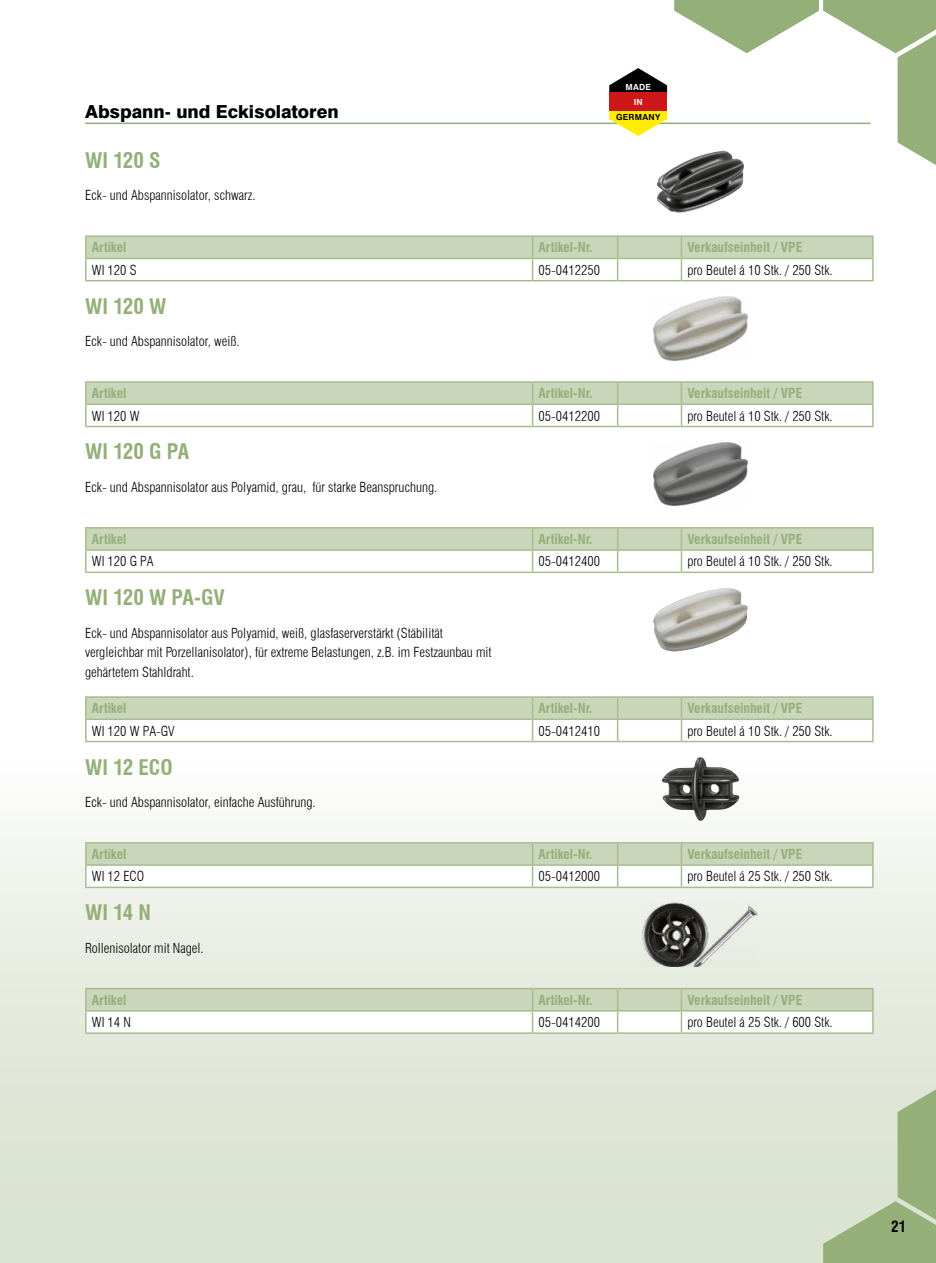
<style>
.page{position:relative;width:936px;height:1263px;background:#fff}
.page>*{position:absolute;margin:0;border:0;box-sizing:border-box;transform-origin:0 0}
.t1{font:700 condensed 21px "Swiss 721 BT";color:#95af79}
.t2{font:800 18px "Swiss 721 BT";color:#000}
.t3{font:700 condensed 15px "Swiss 721 BT";color:#000}
.t4{font:300 condensed 13.5px/19.5px "Swiss 721 BT";color:#000}
.t5{font:700 condensed 13.5px "Swiss 721 BT";color:#95af79}
.t6{font:700 8.4px "Swiss 721 BT";letter-spacing:.03em;color:#000}
.t7{font:700 8.4px/15px "Swiss 721 BT";letter-spacing:.03em;color:#fff;text-align:center}
</style>
<div class="page">
<hr style="left:85px;top:123px;width:785px;height:1px;background:#95af79">
<div style="left:0;top:765px;width:935px;height:498px;background:linear-gradient(to bottom,#f9faf7,#d5deca)"></div>
<hr style="left:85px;top:237px;width:2px;height:21px;background:#a7bc8f">
<hr style="left:85px;top:235px;width:447px;height:2px;background:#a7bc8f">
<hr style="left:85px;top:258px;width:447px;height:1px;background:#a7bc8f">
<hr style="left:532px;top:235px;width:85px;height:2px;background:#a7bc8f">
<hr style="left:617px;top:235px;width:64px;height:2px;background:#a7bc8f">
<hr style="left:681px;top:235px;width:192px;height:2px;background:#a7bc8f">
<hr style="left:85px;top:259px;width:2px;height:21px;background:#a7bc8f">
<hr style="left:85px;top:280px;width:447px;height:1px;background:#a7bc8f">
<svg style="left:86px;top:236px;width:787px;height:45px"></svg>
<hr style="left:681px;top:280px;width:192px;height:1px;background:#a7bc8f">
<img style="left:657px;top:167px;width:65px;height:46px">
<hr style="left:85px;top:383px;width:2px;height:20px;background:#a7bc8f">
<hr style="left:85px;top:381px;width:447px;height:2px;background:#a7bc8f">
<hr style="left:85px;top:403px;width:447px;height:2px;background:#a7bc8f">
<hr style="left:532px;top:381px;width:85px;height:2px;background:#a7bc8f">
<hr style="left:617px;top:381px;width:64px;height:2px;background:#a7bc8f">
<hr style="left:681px;top:381px;width:192px;height:2px;background:#a7bc8f">
<hr style="left:85px;top:405px;width:2px;height:21px;background:#a7bc8f">
<hr style="left:85px;top:426px;width:447px;height:1px;background:#a7bc8f">
<hr style="left:532px;top:426px;width:85px;height:1px;background:#a7bc8f">
<hr style="left:617px;top:426px;width:64px;height:1px;background:#a7bc8f">
<svg style="left:86px;top:382px;width:787px;height:44px"></svg>
<hr style="left:681px;top:426px;width:192px;height:1px;background:#a7bc8f">
<img style="left:653px;top:296px;width:94px;height:64px">
<hr style="left:85px;top:528px;width:2px;height:21px;background:#a7bc8f">
<hr style="left:85px;top:527px;width:447px;height:1px;background:#a7bc8f">
<hr style="left:85px;top:549px;width:447px;height:2px;background:#a7bc8f">
<hr style="left:532px;top:527px;width:85px;height:1px;background:#a7bc8f">
<hr style="left:617px;top:527px;width:64px;height:1px;background:#a7bc8f">
<hr style="left:681px;top:527px;width:192px;height:1px;background:#a7bc8f">
<hr style="left:85px;top:551px;width:2px;height:20px;background:#a7bc8f">
<hr style="left:85px;top:571px;width:447px;height:2px;background:#a7bc8f">
<hr style="left:532px;top:571px;width:85px;height:2px;background:#a7bc8f">
<hr style="left:617px;top:571px;width:64px;height:2px;background:#a7bc8f">
<svg style="left:86px;top:528px;width:787px;height:44px"></svg>
<hr style="left:681px;top:571px;width:192px;height:2px;background:#a7bc8f">
<img style="left:653px;top:442px;width:94px;height:64px">
<hr style="left:85px;top:698px;width:2px;height:20px;background:#a7bc8f">
<hr style="left:85px;top:696px;width:447px;height:2px;background:#a7bc8f">
<hr style="left:85px;top:718px;width:447px;height:2px;background:#a7bc8f">
<hr style="left:532px;top:696px;width:85px;height:2px;background:#a7bc8f">
<hr style="left:617px;top:696px;width:64px;height:2px;background:#a7bc8f">
<hr style="left:681px;top:696px;width:192px;height:2px;background:#a7bc8f">
<hr style="left:85px;top:720px;width:2px;height:21px;background:#a7bc8f">
<hr style="left:85px;top:741px;width:447px;height:1px;background:#a7bc8f">
<hr style="left:532px;top:741px;width:85px;height:1px;background:#a7bc8f">
<hr style="left:617px;top:741px;width:64px;height:1px;background:#a7bc8f">
<svg style="left:86px;top:697px;width:787px;height:44px"></svg>
<hr style="left:681px;top:741px;width:192px;height:1px;background:#a7bc8f">
<img style="left:653px;top:588px;width:72px;height:32px">
<hr style="left:85px;top:843px;width:2px;height:21px;background:#a7bc8f">
<hr style="left:85px;top:842px;width:447px;height:1px;background:#a7bc8f">
<hr style="left:85px;top:864px;width:447px;height:2px;background:#a7bc8f">
<hr style="left:532px;top:842px;width:85px;height:1px;background:#a7bc8f">
<hr style="left:617px;top:842px;width:64px;height:1px;background:#a7bc8f">
<hr style="left:681px;top:842px;width:192px;height:1px;background:#a7bc8f">
<hr style="left:85px;top:866px;width:2px;height:20px;background:#a7bc8f">
<hr style="left:85px;top:886px;width:447px;height:2px;background:#a7bc8f">
<hr style="left:532px;top:886px;width:85px;height:2px;background:#a7bc8f">
<hr style="left:617px;top:886px;width:64px;height:2px;background:#a7bc8f">
<svg style="left:86px;top:843px;width:787px;height:44px"></svg>
<hr style="left:681px;top:886px;width:192px;height:2px;background:#a7bc8f">
<img style="left:661px;top:757px;width:78px;height:64px">
<hr style="left:85px;top:989px;width:2px;height:21px;background:#a7bc8f">
<hr style="left:85px;top:988px;width:447px;height:1px;background:#a7bc8f">
<hr style="left:85px;top:1010px;width:447px;height:2px;background:#a7bc8f">
<hr style="left:532px;top:988px;width:85px;height:1px;background:#a7bc8f">
<hr style="left:617px;top:988px;width:64px;height:1px;background:#a7bc8f">
<hr style="left:681px;top:988px;width:192px;height:1px;background:#a7bc8f">
<hr style="left:85px;top:1012px;width:2px;height:20px;background:#a7bc8f">
<hr style="left:85px;top:1032px;width:447px;height:2px;background:#a7bc8f">
<hr style="left:532px;top:1032px;width:85px;height:2px;background:#a7bc8f">
<hr style="left:617px;top:1032px;width:64px;height:2px;background:#a7bc8f">
<svg style="left:86px;top:989px;width:787px;height:44px"></svg>
<hr style="left:681px;top:1032px;width:192px;height:2px;background:#a7bc8f">
<img style="left:642px;top:903px;width:115px;height:64px">
<svg style="left:609px;top:68px;width:58px;height:25px"></svg>
<div style="left:609px;top:93px;width:58px;height:18px;background:#cd1719"></div>
<svg style="left:609px;top:111px;width:58px;height:25px"></svg>
<svg style="left:674px;top:0;width:261px;height:185px"></svg>
<svg style="left:823px;top:1069px;width:112px;height:194px;background:#bfceae"></svg>
<p class="t7" style="left:625px;top:80px;width:27px">MADE<br>IN</p>
<h2 class="t2" style="left:85px;top:101px;width:255px">Abspann- und Eckisolatoren</h2>
<p class="t6" style="left:616px;top:112px;width:46px">GERMANY</p>
<h1 class="t1" style="left:85px;top:148px;width:77px">WI 120 S</h1>
<p class="t4" style="left:85px;top:185px;width:172px">Eck- und Abspannisolator, schwarz.</p>
<p class="t5" style="left:92px;top:239px;width:36px">Artikel</p>
<p class="t5" style="left:538px;top:239px;width:55px">Artikel-Nr.</p>
<p class="t5" style="left:687px;top:239px;width:116px">Verkaufseinheit / VPE</p>
<p class="t4" style="left:92px;top:260px;width:46px">WI 120 S</p>
<p class="t4" style="left:538px;top:260px;width:63px">05-0412250</p>
<p class="t4" style="left:687px;top:260px;width:147px">pro Beutel á 10 Stk. / 250 Stk.</p>
<h1 class="t1" style="left:85px;top:293px;width:83px">WI 120 W</h1>
<p class="t4" style="left:85px;top:331px;width:156px">Eck- und Abspannisolator, weiß.</p>
<p class="t5" style="left:92px;top:385px;width:36px">Artikel</p>
<p class="t5" style="left:538px;top:385px;width:55px">Artikel-Nr.</p>
<p class="t5" style="left:687px;top:385px;width:116px">Verkaufseinheit / VPE</p>
<p class="t4" style="left:92px;top:406px;width:49px">WI 120 W</p>
<p class="t4" style="left:538px;top:406px;width:63px">05-0412200</p>
<p class="t4" style="left:687px;top:406px;width:147px">pro Beutel á 10 Stk. / 250 Stk.</p>
<h1 class="t1" style="left:85px;top:439px;width:106px">WI 120 G PA</h1>
<p class="t4" style="left:85px;top:477px;width:354px">Eck- und Abspannisolator aus Polyamid, grau, für starke Beanspruchung.</p>
<p class="t5" style="left:92px;top:531px;width:36px">Artikel</p>
<p class="t5" style="left:538px;top:531px;width:55px">Artikel-Nr.</p>
<p class="t5" style="left:687px;top:531px;width:116px">Verkaufseinheit / VPE</p>
<p class="t4" style="left:92px;top:552px;width:63px">WI 120 G PA</p>
<p class="t4" style="left:538px;top:552px;width:63px">05-0412400</p>
<p class="t4" style="left:687px;top:552px;width:147px">pro Beutel á 10 Stk. / 250 Stk.</p>
<h1 class="t1" style="left:85px;top:585px;width:141px">WI 120 W PA-GV</h1>
<p class="t4" style="left:85px;top:623px;width:408px">Eck- und Abspannisolator aus Polyamid, weiß, glasfaserverstärkt (Stäbilität vergleichbar mit Porzellanisolator), für extreme Belastungen, z.B. im Festzaunbau mit gehärtetem Stahldraht.</p>
<p class="t5" style="left:92px;top:700px;width:36px">Artikel</p>
<p class="t5" style="left:538px;top:700px;width:55px">Artikel-Nr.</p>
<p class="t5" style="left:687px;top:700px;width:116px">Verkaufseinheit / VPE</p>
<p class="t4" style="left:92px;top:721px;width:84px">WI 120 W PA-GV</p>
<p class="t4" style="left:538px;top:721px;width:63px">05-0412410</p>
<p class="t4" style="left:687px;top:721px;width:147px">pro Beutel á 10 Stk. / 250 Stk.</p>
<h1 class="t1" style="left:85px;top:754px;width:89px">WI 12 ECO</h1>
<p class="t4" style="left:85px;top:792px;width:232px">Eck- und Abspannisolator, einfache Ausführung.</p>
<p class="t5" style="left:92px;top:846px;width:36px">Artikel</p>
<p class="t5" style="left:538px;top:846px;width:55px">Artikel-Nr.</p>
<p class="t5" style="left:687px;top:846px;width:116px">Verkaufseinheit / VPE</p>
<p class="t4" style="left:92px;top:867px;width:54px">WI 12 ECO</p>
<p class="t4" style="left:538px;top:867px;width:63px">05-0412000</p>
<p class="t4" style="left:687px;top:867px;width:147px">pro Beutel á 25 Stk. / 250 Stk.</p>
<h1 class="t1" style="left:85px;top:900px;width:68px">WI 14 N</h1>
<p class="t4" style="left:85px;top:938px;width:120px">Rollenisolator mit Nagel.</p>
<p class="t5" style="left:92px;top:992px;width:36px">Artikel</p>
<p class="t5" style="left:538px;top:992px;width:55px">Artikel-Nr.</p>
<p class="t5" style="left:687px;top:992px;width:116px">Verkaufseinheit / VPE</p>
<p class="t4" style="left:92px;top:1012px;width:41px">WI 14 N</p>
<p class="t4" style="left:538px;top:1012px;width:63px">05-0414200</p>
<p class="t4" style="left:687px;top:1012px;width:147px">pro Beutel á 25 Stk. / 600 Stk.</p>
<p class="t3" style="left:891px;top:1217px;width:16px">21</p>
</div>
